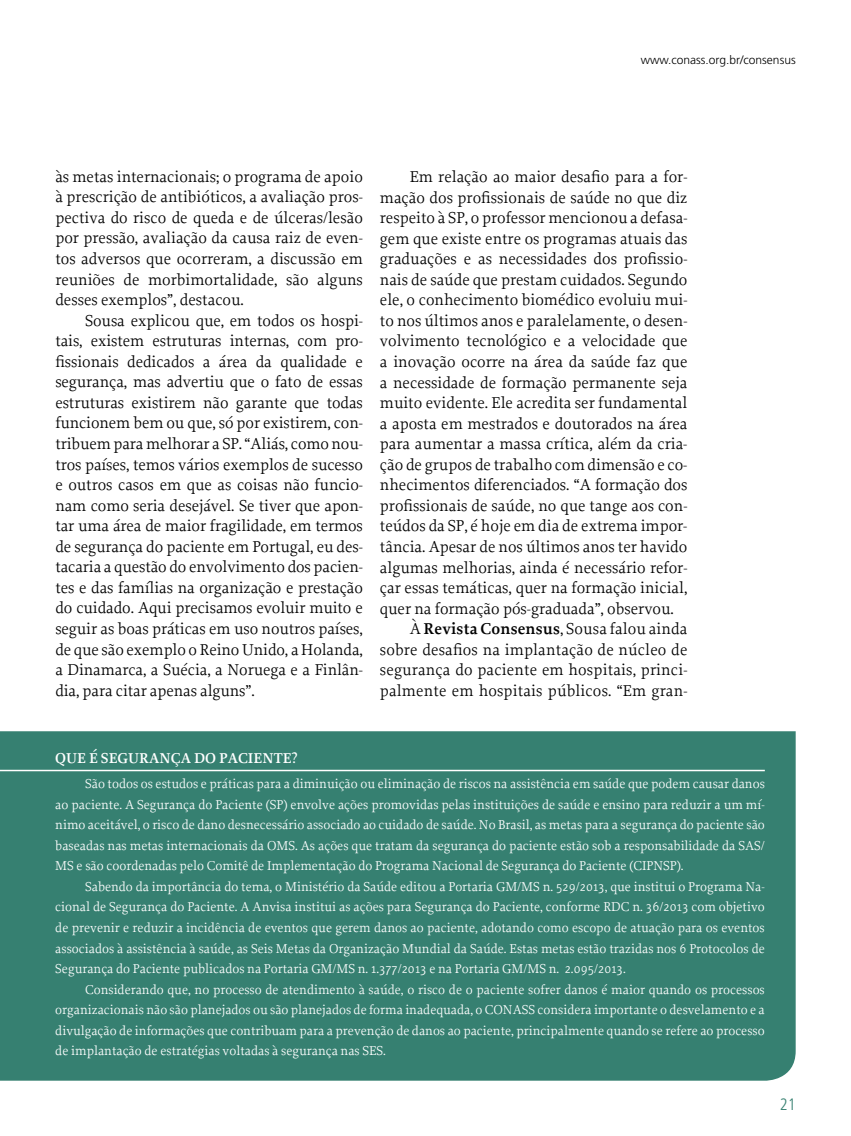
<style>
.page{position:relative;width:851px;height:1136px;background:#fff}
.page>*{position:absolute;margin:0;border:0;box-sizing:border-box;transform-origin:0 0}
.t1{font:16.5px/20.5px "Proforma";color:#000;text-align:justify}
.t2{font:300 condensed 16.5px "Frutiger LT Std";color:#368071}
.t3{font:600 15px "Proforma";color:#fff}
.t4{font:13.5px/20.5px "Proforma";color:#fff;text-align:justify}
.t5{font:300 12px "Frutiger LT Std";color:#000}
.s1{font-weight:600}
.s2{font-family:"Liga Sans LT Std"}
</style>
<div class="page">
<div style="left:0;top:731px;width:795px;height:349px;background:#368071"></div>
<hr style="left:0;top:769px;width:764px;height:2px;background:#fff">
<p class="t5" style="left:640px;top:53px;width:156px">www.conass.org.br/consensus</p>
<p class="t1" style="left:55px;top:166px;width:309px">às metas internacionais; o programa de apoio à prescrição de antibióticos, a avaliação pros&shy;pectiva do risco de queda e de úlceras/lesão por pressão, avaliação da causa raiz de even&shy;tos adversos que ocorreram, a discussão em reuniões de morbimortalidade, são alguns desses exemplos”, destacou.</p>
<p class="t1" style="left:55px;top:310px;width:309px;text-indent:30px">Sousa explicou que, em todos os hospi&shy;tais, existem estruturas internas, com pro&shy;fissionais dedicados a área da qualidade e segurança, mas advertiu que o fato de essas estruturas existirem não garante que todas funcionem bem ou que, só por existirem, con&shy;tribuem para melhorar a SP. “Aliás, como nou&shy;tros países, temos vários exemplos de sucesso e outros casos em que as coisas não funcio&shy;nam como seria desejável. Se tiver que apon&shy;tar uma área de maior fragilidade, em termos de segurança do paciente em Portugal, eu des&shy;tacaria a questão do envolvimento dos pacien&shy;tes e das famílias na organização e prestação do cuidado. Aqui precisamos evoluir muito e seguir as boas práticas em uso noutros países, de que são exemplo o Reino Unido, a Holanda, a Dinamarca, a Suécia, a Noruega e a Finlân&shy;dia, para citar apenas alguns”.</p>
<p class="t1" style="left:409px;top:166px;width:279px">Em relação ao maior desafio para a for-</p>
<p class="t1" style="left:380px;top:187px;width:309px">mação dos profissionais de saúde no que diz</p>
<p class="t1" style="left:380px;top:207px;width:309px">respeito à SP, o professor mencionou a defasa-</p>
<p class="t1" style="left:380px;top:228px;width:309px">gem que existe entre os programas atuais das</p>
<p class="t1" style="left:380px;top:248px;width:309px">graduações e as necessidades dos profissio-</p>
<p class="t1" style="left:380px;top:269px;width:309px">nais de saúde que prestam cuidados. Segundo</p>
<p class="t1" style="left:380px;top:289px;width:309px">ele, o conhecimento biomédico evoluiu mui-</p>
<p class="t1" style="left:380px;top:310px;width:309px">to nos últimos anos e paralelamente, o desen-</p>
<p class="t1" style="left:380px;top:330px;width:309px">volvimento tecnológico e a velocidade que</p>
<p class="t1" style="left:380px;top:351px;width:309px">a inovação ocorre na área da saúde faz que</p>
<p class="t1" style="left:380px;top:371px;width:309px">a necessidade de formação permanente seja</p>
<p class="t1" style="left:380px;top:392px;width:309px">muito evidente. Ele acredita ser fundamental</p>
<p class="t1" style="left:380px;top:413px;width:309px">a aposta em mestrados e doutorados na área</p>
<p class="t1" style="left:380px;top:433px;width:309px">para aumentar a massa crítica, além da cria-</p>
<p class="t1" style="left:380px;top:454px;width:309px">ção de grupos de trabalho com dimensão e co-</p>
<p class="t1" style="left:380px;top:474px;width:309px">nhecimentos diferenciados. “A formação dos</p>
<p class="t1" style="left:380px;top:495px;width:309px">profissionais de saúde, no que tange aos con-</p>
<p class="t1" style="left:380px;top:515px;width:309px">teúdos da SP, é hoje em dia de extrema impor-</p>
<p class="t1" style="left:380px;top:536px;width:309px">tância. Apesar de nos últimos anos ter havido</p>
<p class="t1" style="left:380px;top:556px;width:309px">algumas melhorias, ainda é necessário refor-</p>
<p class="t1" style="left:380px;top:577px;width:309px">çar essas temáticas, quer na formação inicial,</p>
<p class="t1" style="left:380px;top:597px;width:295px">quer na formação pós-graduada”, observou.</p>
<p class="t1" style="left:409px;top:618px;width:279px">À <span class="s1">Revista Consensus</span>, Sousa falou ainda</p>
<p class="t1" style="left:380px;top:638px;width:309px">sobre desafios na implantação de núcleo de</p>
<p class="t1" style="left:380px;top:659px;width:309px">segurança do paciente em hospitais, princi-</p>
<p class="t1" style="left:380px;top:680px;width:309px">palmente em hospitais públicos. “Em gran-</p>
<p class="t3" style="left:55px;top:749px;width:244px">QUE É SEGURANÇA DO PACIENTE?</p>
<p class="t4" style="left:55px;top:773px;width:711px;text-indent:30px">São todos os estudos e práticas para a diminuição ou eliminação de riscos na assistência em saúde que podem causar danos ao paciente. A Segurança do Paciente (SP) envolve ações promovidas pelas instituições de saúde e ensino para reduzir a um mí&shy;nimo aceitável, o risco de dano desnecessário associado ao cuidado de saúde. No Brasil, as metas para a segurança do paciente são baseadas nas metas internacionais da OMS. As ações que tratam da segurança do paciente estão sob a responsabilidade da SAS/ MS e são coordenadas pelo Comitê de Implementação do Programa Nacional de Segurança do Paciente (CIPNSP).</p>
<p class="t4" style="left:55px;top:875px;width:711px;text-indent:30px">Sabendo da importância do tema, o Ministério da Saúde editou a Portaria GM/MS n. <span class="s2">529</span>/<span class="s2">2013</span>, que institui o Programa Na&shy;cional de Segurança do Paciente. A Anvisa institui as ações para Segurança do Paciente, conforme RDC n. <span class="s2">36</span>/<span class="s2">2013</span> com objetivo de prevenir e reduzir a incidência de eventos que gerem danos ao paciente, adotando como escopo de atuação para os eventos associados à assistência à saúde, as Seis Metas da Organização Mundial da Saúde. Estas metas estão trazidas nos <span class="s2">6</span> Protocolos de Segurança do Paciente publicados na Portaria GM/MS n. <span class="s2">1</span>.<span class="s2">377</span>/<span class="s2">2013</span> e na Portaria GM/MS n. <span class="s2">2</span>.<span class="s2">095</span>/<span class="s2">2013</span>.</p>
<p class="t4" style="left:55px;top:978px;width:711px;text-indent:30px">Considerando que, no processo de atendimento à saúde, o risco de o paciente sofrer danos é maior quando os processos organizacionais não são planejados ou são planejados de forma inadequada, o CONASS considera importante o desvelamento e a divulgação de informações que contribuam para a prevenção de danos ao paciente, principalmente quando se refere ao processo de implantação de estratégias voltadas à segurança nas SES.</p>
<p class="t2" style="left:779px;top:1095px;width:17px">21</p>
</div>
